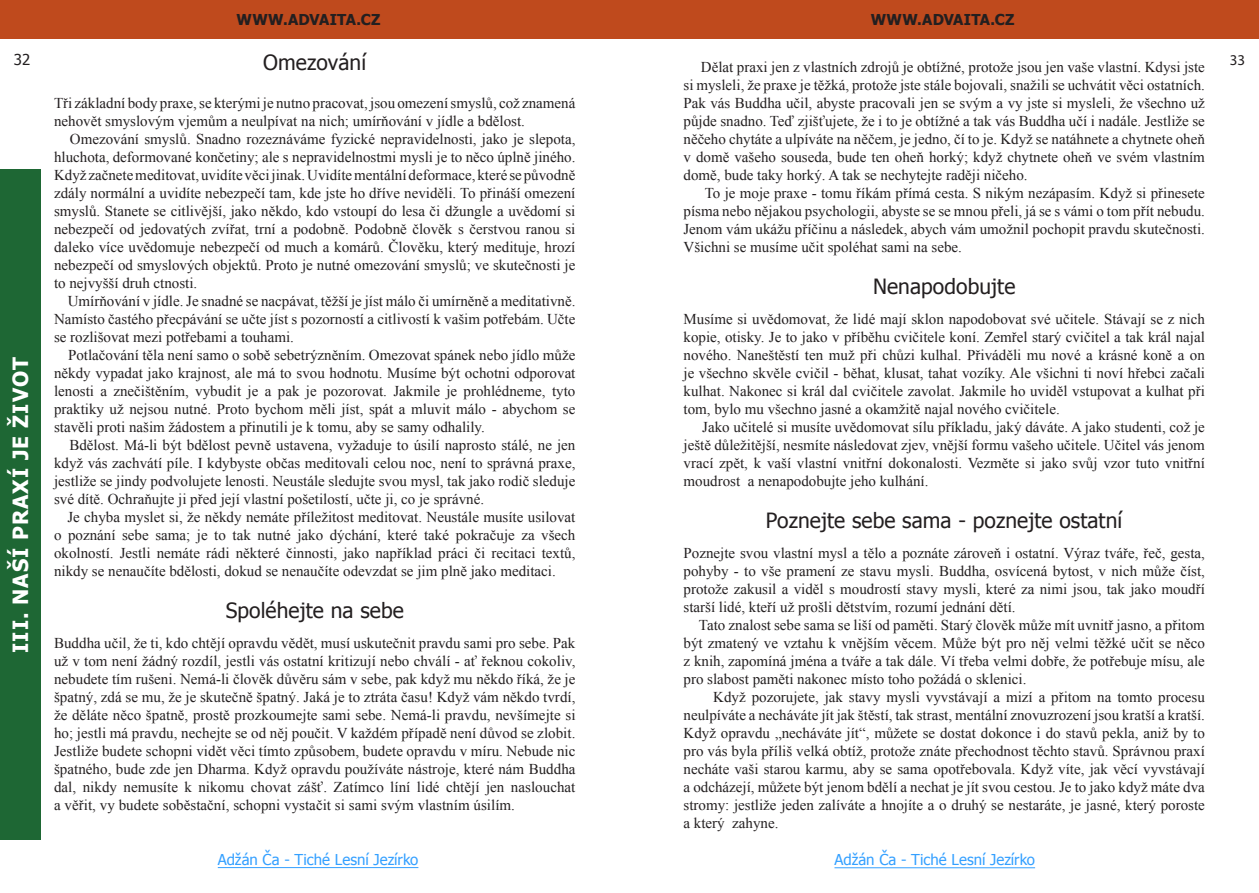
<style>
.page{position:relative;width:1259px;height:893px;background:#fff}
.page>*{position:absolute;margin:0;border:0;box-sizing:border-box;transform-origin:0 0}
.t1{font:21px "Tahoma";letter-spacing:.005em;color:#231f20}
.t2{font:700 21px "Tahoma";letter-spacing:.045em;color:#fff}
.t3{font:15px/18px "Times New Roman";color:#231f20;text-align:justify}
.t4{font:15px "Tahoma";color:#34a0ff}
.t5{font:700 15px "Tahoma";letter-spacing:.015em;color:#231f20}
.t6{font:15px "Tahoma";color:#231f20}
.t7{font:15px "Myriad Pro";color:#231f20}
</style>
<div class="page">
<div style="left:0;top:0;width:629px;height:38px;background:#bf4a1d"></div>
<hr style="left:218px;top:867px;width:200px;height:1px;background:#34a0ff">
<div style="left:0;top:170px;width:40px;height:670px;background:#1e6734"></div>
<div style="left:629px;top:0;width:630px;height:38px;background:#bf4a1d"></div>
<hr style="left:834px;top:867px;width:201px;height:1px;background:#34a0ff">
<p class="t6" style="left:14px;top:50px;width:16px">32</p>
<h1 class="t2" style="left:6px;top:653px;width:297px;rotate:-90deg">III. NAŠÍ PRAXÍ JE ŽIVOT</h1>
<h1 class="t2" style="left:6px;top:537px;width:66px;rotate:-90deg">ÚVOD</h1>
<p class="t5" style="left:237px;top:9px;width:145px">WWW.ADVAITA.CZ</p>
<h1 class="t1" style="left:263px;top:48px;width:104px">Omezování</h1>
<p class="t3" style="left:54px;top:94px;width:523px">Tři základní body praxe, se kterými je nutno pracovat, jsou omezení smyslů, což znamená nehovět smyslovým vjemům a neulpívat na nich; umírňování v jídle a bdělost.</p>
<p class="t3" style="left:54px;top:130px;width:523px;text-indent:16px">Omezování smyslů. Snadno rozeznáváme fyzické nepravidelnosti, jako je slepota, hluchota, deformované končetiny; ale s nepravidelnostmi mysli je to něco úplně jiného.<br>Když začnete meditovat, uvidíte věci jinak. Uvidíte mentální deformace, které se původně zdály normální a uvidíte nebezpečí tam, kde jste ho dříve neviděli. To přináší omezení smyslů. Stanete se citlivější, jako někdo, kdo vstoupí do lesa či džungle a uvědomí si nebezpečí od jedovatých zvířat, trní a podobně. Podobně člověk s čerstvou ranou si daleko více uvědomuje nebezpečí od much a komárů. Člověku, který medituje, hrozí nebezpečí od smyslových objektů. Proto je nutné omezování smyslů; ve skutečnosti je to nejvyšší druh ctnosti.</p>
<p class="t3" style="left:54px;top:292px;width:523px;text-indent:14px">Umírňování v jídle. Je snadné se nacpávat, těžší je jíst málo či umírněně a meditativně.<br>Namísto častého přecpávání se učte jíst s pozorností a citlivostí k vašim potřebám. Učte se rozlišovat mezi potřebami a touhami.</p>
<p class="t3" style="left:54px;top:346px;width:523px;text-indent:14px">Potlačování těla není samo o sobě sebetrýzněním. Omezovat spánek nebo jídlo může někdy vypadat jako krajnost, ale má to svou hodnotu. Musíme být ochotni odporovat lenosti a znečištěním, vybudit je a pak je pozorovat. Jakmile je prohlédneme, tyto praktiky už nejsou nutné. Proto bychom měli jíst, spát a mluvit málo - abychom se stavěli proti našim žádostem a přinutili je k tomu, aby se samy odhalily.</p>
<p class="t3" style="left:54px;top:436px;width:523px;text-indent:15px">Bdělost. Má-li být bdělost pevně ustavena, vyžaduje to úsilí naprosto stálé, ne jen když vás zachvátí píle. I kdybyste občas meditovali celou noc, není to správná praxe, jestliže se jindy podvolujete lenosti. Neustále sledujte svou mysl, tak jako rodič sleduje své dítě. Ochraňujte ji před její vlastní pošetilostí, učte ji, co je správné.</p>
<p class="t3" style="left:54px;top:508px;width:523px;text-indent:13px">Je chyba myslet si, že někdy nemáte příležitost meditovat. Neustále musíte usilovat o poznání sebe sama; je to tak nutné jako dýchání, které také pokračuje za všech okolností. Jestli nemáte rádi některé činnosti, jako například práci či recitaci textů, nikdy se nenaučíte bdělosti, dokud se nenaučíte odevzdat se jim plně jako meditaci.</p>
<h1 class="t1" style="left:226px;top:596px;width:180px">Spoléhejte na sebe</h1>
<p class="t3" style="left:54px;top:634px;width:523px">Buddha učil, že ti, kdo chtějí opravdu vědět, musí uskutečnit pravdu sami pro sebe. Pak už v tom není žádný rozdíl, jestli vás ostatní kritizují nebo chválí - ať řeknou cokoliv, nebudete tím rušeni. Nemá-li člověk důvěru sám v sebe, pak když mu někdo říká, že je špatný, zdá se mu, že je skutečně špatný. Jaká je to ztráta času! Když vám někdo tvrdí, že děláte něco špatně, prostě prozkoumejte sami sebe. Nemá-li pravdu, nevšímejte si ho; jestli má pravdu, nechejte se od něj poučit. V každém případě není důvod se zlobit.<br>Jestliže budete schopni vidět věci tímto způsobem, budete opravdu v míru. Nebude nic špatného, bude zde jen Dharma. Když opravdu používáte nástroje, které nám Buddha dal, nikdy nemusíte k nikomu chovat zášť. Zatímco líní lidé chtějí jen naslouchat a věřit, vy budete soběstační, schopni vystačit si sami svým vlastním úsilím.</p>
<p class="t4" style="left:218px;top:849px;width:202px">Adžán Ča - Tiché Lesní Jezírko</p>
<p class="t5" style="left:870px;top:9px;width:145px">WWW.ADVAITA.CZ</p>
<p class="t3" style="left:683px;top:58px;width:523px;text-indent:17px">Dělat praxi jen z vlastních zdrojů je obtížné, protože jsou jen vaše vlastní. Kdysi jste si mysleli, že praxe je těžká, protože jste stále bojovali, snažili se uchvátit věci ostatních.<br>Pak vás Buddha učil, abyste pracovali jen se svým a vy jste si mysleli, že všechno už půjde snadno. Teď zjišťujete, že i to je obtížné a tak vás Buddha učí i nadále. Jestliže se něčeho chytáte a ulpíváte na něčem, je jedno, čí to je. Když se natáhnete a chytnete oheň v domě vašeho souseda, bude ten oheň horký; když chytnete oheň ve svém vlastním domě, bude taky horký. A tak se nechytejte raději ničeho.</p>
<p class="t3" style="left:683px;top:184px;width:523px;text-indent:21px">To je moje praxe - tomu říkám přímá cesta. S nikým nezápasím. Když si přinesete písma nebo nějakou psychologii, abyste se se mnou přeli, já se s vámi o tom přít nebudu.<br>Jenom vám ukážu příčinu a následek, abych vám umožnil pochopit pravdu skutečnosti.<br>Všichni se musíme učit spoléhat sami na sebe.</p>
<h1 class="t1" style="left:873px;top:272px;width:144px">Nenapodobujte</h1>
<p class="t3" style="left:683px;top:310px;width:523px">Musíme si uvědomovat, že lidé mají sklon napodobovat své učitele. Stávají se z nich kopie, otisky. Je to jako v příběhu cvičitele koní. Zemřel starý cvičitel a tak král najal nového. Naneštěstí ten muž při chůzi kulhal. Přiváděli mu nové a krásné koně a on je všechno skvěle cvičil - běhat, klusat, tahat vozíky. Ale všichni ti noví hřebci začali kulhat. Nakonec si král dal cvičitele zavolat. Jakmile ho uviděl vstupovat a kulhat při tom, bylo mu všechno jasné a okamžitě najal nového cvičitele.</p>
<p class="t3" style="left:683px;top:418px;width:523px;text-indent:19px">Jako učitelé si musíte uvědomovat sílu příkladu, jaký dáváte. A jako studenti, což je ještě důležitější, nesmíte následovat zjev, vnější formu vašeho učitele. Učitel vás jenom vrací zpět, k vaší vlastní vnitřní dokonalosti. Vezměte si jako svůj vzor tuto vnitřní moudrost a nenapodobujte jeho kulhání.</p>
<h1 class="t1" style="left:766px;top:506px;width:358px">Poznejte sebe sama - poznejte ostatní</h1>
<p class="t3" style="left:683px;top:544px;width:523px">Poznejte svou vlastní mysl a tělo a poznáte zároveň i ostatní. Výraz tváře, řeč, gesta, pohyby - to vše pramení ze stavu mysli. Buddha, osvícená bytost, v nich může číst, protože zakusil a viděl s moudrostí stavy mysli, které za nimi jsou, tak jako moudří starší lidé, kteří už prošli dětstvím, rozumí jednání dětí.</p>
<p class="t3" style="left:683px;top:616px;width:523px;text-indent:15px">Tato znalost sebe sama se liší od paměti. Starý člověk může mít uvnitř jasno, a přitom být zmatený ve vztahu k vnějším věcem. Může být pro něj velmi těžké učit se něco z knih, zapomíná jména a tváře a tak dále. Ví třeba velmi dobře, že potřebuje mísu, ale pro slabost paměti nakonec místo toho požádá o sklenici.</p>
<p class="t3" style="left:683px;top:688px;width:523px;text-indent:30px">Když pozorujete, jak stavy mysli vyvstávají a mizí a přitom na tomto procesu neulpíváte a necháváte jít jak štěstí, tak strast, mentální znovuzrození jsou kratší a kratší.<br>Když opravdu „necháváte jít“, můžete se dostat dokonce i do stavů pekla, aniž by to pro vás byla příliš velká obtíž, protože znáte přechodnost těchto stavů. Správnou praxí necháte vaši starou karmu, aby se sama opotřebovala. Když víte, jak věcí vyvstávají a odcházejí, můžete být jenom bdělí a nechat je jít svou cestou. Je to jako když máte dva stromy: jestliže jeden zalíváte a hnojíte a o druhý se nestaráte, je jasné, který poroste a který zahyne.</p>
<p class="t4" style="left:834px;top:849px;width:202px">Adžán Ča - Tiché Lesní Jezírko</p>
<p class="t7" style="left:1229px;top:51px;width:8px">33</p>
</div>
